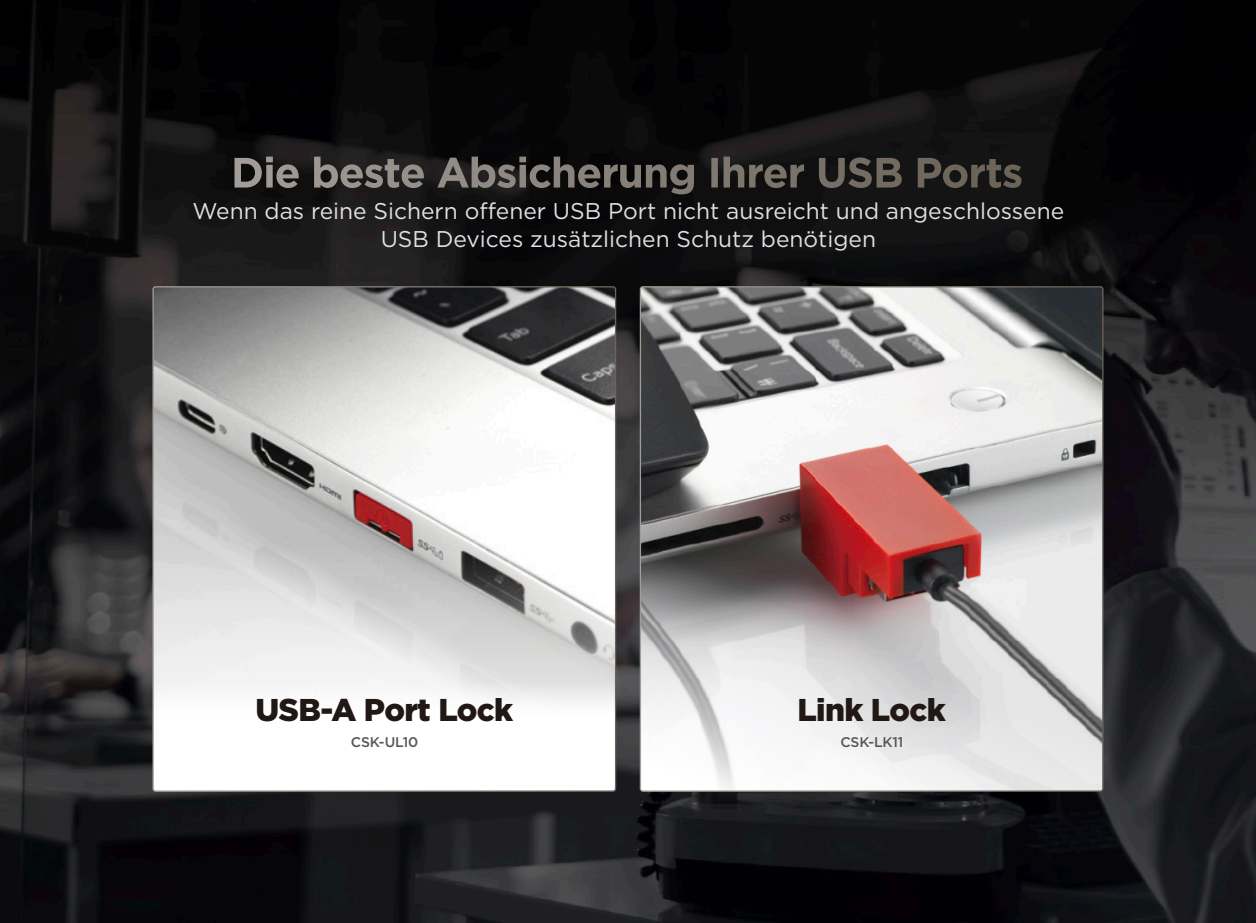
<style>
.page{position:relative;width:1256px;height:923px;background:#fff}
.page>*{position:absolute;margin:0;border:0;box-sizing:border-box;transform-origin:0 0}
.t1{font:900 31.5px "Gotham";letter-spacing:-.02em;color:#211714}
.t2{font:22.75px/27.3px "Gotham";color:#e0e0e0;text-align:center}
.t3{font:500 14px "Gotham";letter-spacing:-.015em;color:#585656}
</style>
<div class="page">
<img style="left:0;top:0;width:1255px;height:923px">
<img style="left:154px;top:288px;width:460px;height:187px">
<svg style="left:154px;top:475px;width:460px;height:148px"></svg>
<svg style="left:154px;top:623px;width:460px;height:166px"></svg>
<img style="left:641px;top:288px;width:460px;height:214px">
<svg style="left:641px;top:502px;width:460px;height:287px"></svg>
<svg style="left:234px;top:157px;width:766px;height:31px;background:#43403d"></svg>
<p class="t2" style="left:192px;top:197px;width:873px">Wenn das reine Sichern offener USB Port nicht ausreicht und angeschlossene<br>USB Devices zusätzlichen Schutz benötigen</p>
<h1 class="t1" style="left:255px;top:692px;width:259px">USB-A Port Lock</h1>
<p class="t3" style="left:350px;top:733px;width:69px">CSK-UL10</p>
<h1 class="t1" style="left:797px;top:692px;width:150px">Link Lock</h1>
<p class="t3" style="left:840px;top:733px;width:64px">CSK-LK11</p>
</div>
